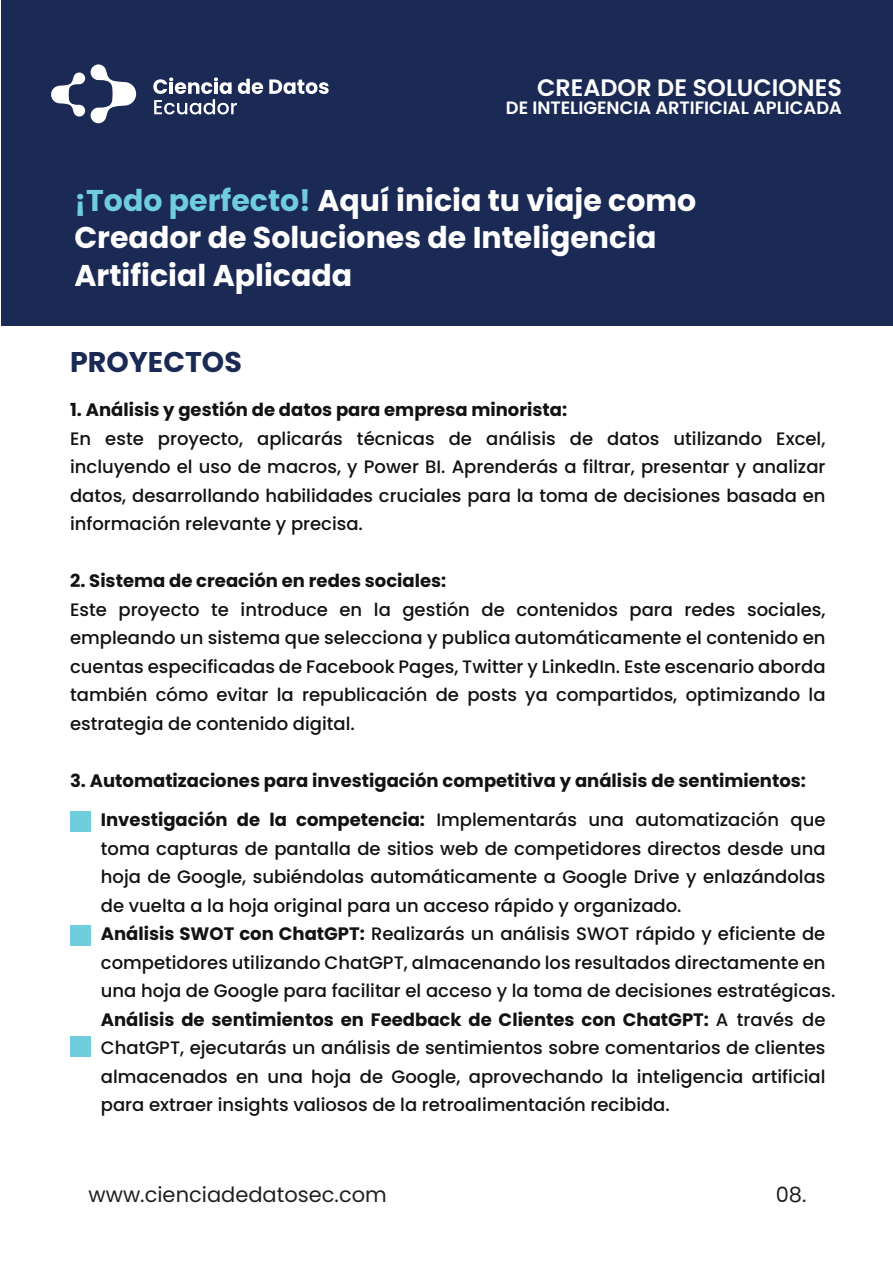
<style>
.page{position:relative;width:893px;height:1263px;background:#fff}
.page>*{position:absolute;margin:0;border:0;box-sizing:border-box;transform-origin:0 0}
.t1{font:700 30px/37.5px "Poppins";color:#fff}
.t2{font:700 28.5px "Poppins";color:#1b2a55}
.t3{font:600 23.85px "Poppins";color:#fff}
.t4{font:21px "Poppins";color:#221f1f}
.t5{font:500 18px/28.5px "Poppins";color:#131211;text-align:justify}
.t6{font:700 18px "Poppins";color:#131211}
.t7{font:600 17.85px "Poppins";color:#fff}
.s1{color:#70cddd}
.s2{font-weight:700}
</style>
<div class="page">
<div style="left:1px;top:0;width:892px;height:326px;background:#1b2a55"></div>
<svg style="left:51px;top:72px;width:34px;height:45px"></svg>
<svg style="left:91px;top:64px;width:45px;height:59px"></svg>
<svg style="left:269px;top:79px;width:60px;height:15px"></svg>
<svg style="left:153px;top:77px;width:110px;height:37px"></svg>
<div style="left:70px;top:811px;width:21px;height:20px;background:#70cddd"></div>
<div style="left:70px;top:925px;width:21px;height:21px;background:#70cddd"></div>
<div style="left:70px;top:1036px;width:21px;height:21px;background:#70cddd"></div>
<h3 class="t3" style="left:537px;top:74px;width:306px">CREADOR DE SOLUCIONES</h3>
<p class="t7" style="left:506px;top:98px;width:338px">DE INTELIGENCIA ARTIFICIAL APLICADA</p>
<h1 class="t1" style="left:74px;top:184px;width:623px"><span class="s1">¡Todo perfecto!</span> Aquí inicia tu viaje como<br>Creador de Soluciones de Inteligencia<br>Artificial Aplicada</h1>
<h2 class="t2" style="left:70px;top:348px;width:173px">PROYECTOS</h2>
<p class="t6" style="left:70px;top:401px;width:498px">1. Análisis y gestión de datos para empresa minorista:</p>
<p class="t5" style="left:70px;top:426px;width:757px">En este proyecto, aplicarás técnicas de análisis de datos utilizando Excel, incluyendo el uso de macros, y Power BI. Aprenderás a filtrar, presentar y analizar datos, desarrollando habilidades cruciales para la toma de decisiones basada en información relevante y precisa.</p>
<p class="t6" style="left:70px;top:572px;width:378px">2. Sistema de creación en redes sociales:</p>
<p class="t5" style="left:70px;top:597px;width:757px">Este proyecto te introduce en la gestión de contenidos para redes sociales, empleando un sistema que selecciona y publica automáticamente el contenido en cuentas especificadas de Facebook Pages, Twitter y LinkedIn. Este escenario aborda también cómo evitar la republicación de posts ya compartidos, optimizando la estrategia de contenido digital.</p>
<p class="t6" style="left:70px;top:772px;width:737px">3. Automatizaciones para investigación competitiva y análisis de sentimientos:</p>
<p class="t5" style="left:101px;top:807px;width:736px;text-align:left"><span class="s2">Investigación de la competencia:</span> Implementarás una automatización que toma capturas de pantalla de sitios web de competidores directos desde una hoja de Google, subiéndolas automáticamente a Google Drive y enlazándolas de vuelta a la hoja original para un acceso rápido y organizado.<br><span class="s2">Análisis SWOT con ChatGPT:</span> Realizarás un análisis SWOT rápido y eficiente de competidores utilizando ChatGPT, almacenando los resultados directamente en una hoja de Google para facilitar el acceso y la toma de decisiones estratégicas.<br><span class="s2">Análisis de sentimientos en Feedback de Clientes con ChatGPT:</span> A través de ChatGPT, ejecutarás un análisis de sentimientos sobre comentarios de clientes almacenados en una hoja de Google, aprovechando la inteligencia artificial para extraer insights valiosos de la retroalimentación recibida.</p>
<p class="t4" style="left:89px;top:1182px;width:300px">www.cienciadedatosec.com</p>
<p class="t4" style="left:776px;top:1182px;width:32px">08.</p>
</div>
